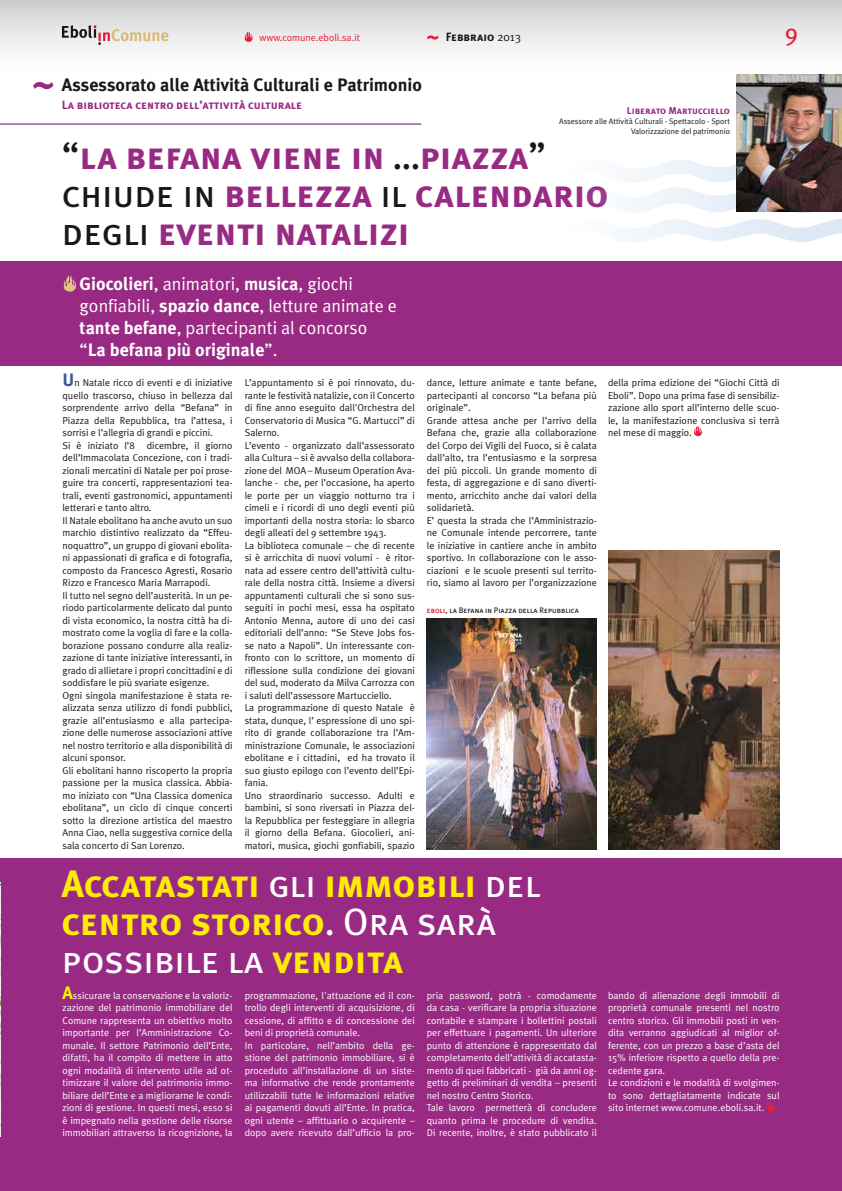
<style>
.page{position:relative;width:842px;height:1191px;background:#fff}
.page>*{position:absolute;margin:0;border:0;box-sizing:border-box;transform-origin:0 0}
.t1{font:38px/38px "Meta Plus Bold Caps";color:#992a84}
.t2{font:38px/38px "Meta Plus Bold Caps";color:#ffed00}
.t3{font:38px "Meta Plus Book Caps";color:#fff}
.t4{font:24px "Meta Plus";color:#e41f38}
.t5{font:18px/22px "Meta Plus Normal";color:#fff}
.t6{font:700 18px "Meta Plus";color:#1a171c}
.t7{font:700 18px "Meta Plus";color:#fff}
.t8{font:12px "Meta Plus Bold Caps";color:#992a84}
.t9{font:12px "Meta Plus Bold Caps";color:#1a171c}
.t10{font:10px/12.5px "Meta Plus Normal";color:#1a171c}
.t11{font:10px/12.5px "Meta Plus Normal";color:#fff}
.t12{font:10px "Meta Plus Normal";color:#e41f38}
.t13{font:10px "Meta Plus Bold Caps";color:#992a84}
.t14{font:8px/10px "Meta Plus Normal";color:#1a171c;text-align:right}
.t15{font:8px "Meta Plus Book Caps";color:#1a171c}
.s1{font-family:"Meta Plus Normal"}
.s2{font-family:"Meta Plus Book Caps";color:#1a171c}
.s3{font-family:"Meta Plus";font-weight:700}
.s4{font-family:"Meta Plus Normal";font-weight:400}
.s5{font-family:"Meta Plus";font-weight:700;font-size:18px;color:#3b569e}
.s6{color:#cd071e}
.s7{font-family:"Meta Plus Book Caps";color:#fff}
.s8{font-family:"Meta Plus Bold Caps";color:#ffed00}
.s9{font-family:"Meta Plus";font-weight:700;font-size:18px;color:#ffed00}
</style>
<div class="page">
<div style="left:0;top:858px;width:842px;height:333px;background:#992a84"></div>
<img style="left:0;top:882px;width:1px;height:254px">
<svg style="left:766px;top:1101px;width:9px;height:10px"></svg>
<svg style="left:694px;top:426px;width:8px;height:10px"></svg>
<img style="left:608px;top:550px;width:172px;height:299px">
<img style="left:427px;top:619px;width:170px;height:230px">
<div style="left:0;top:261px;width:842px;height:105px;background:#992a84"></div>
<svg style="left:63px;top:275px;width:13px;height:17px"></svg>
<div style="left:0;top:0;width:842px;height:77px;background:linear-gradient(to bottom,#d0d0d1,#fff)"></div>
<svg style="left:629px;top:159px;width:213px;height:83px"></svg>
<svg style="left:244px;top:31px;width:9px;height:11px"></svg>
<svg style="left:427px;top:35px;width:12px;height:5px"></svg>
<svg style="left:62px;top:25px;width:106px;height:20px"></svg>
<hr style="left:0;top:124px;width:421px;height:1px;background:#992a84">
<svg style="left:33px;top:82px;width:20px;height:7px"></svg>
<img style="left:737px;top:74px;width:105px;height:138px">
<p class="t12" style="left:259px;top:32px;width:102px">www.comune.eboli.sa.it</p>
<p class="t9" style="left:446px;top:30px;width:77px">Febbraio <span class="s1">2013</span></p>
<h2 class="t4" style="left:785px;top:19px;width:15px">9</h2>
<h3 class="t6" style="left:62px;top:74px;width:361px">Assessorato alle Attività Culturali e Patrimonio</h3>
<p class="t8" style="left:62px;top:97px;width:242px">La biblioteca centro dell’attività culturale</p>
<p class="t13" style="left:627px;top:105px;width:105px">Liberato Martucciello</p>
<p class="t14" style="left:559px;top:116px;width:172px">Assessore alle Attività Culturali - Spettacolo - Sport<br>Valorizzazione del patrimonio</p>
<h1 class="t1" style="left:62px;top:137px;width:548px"><span class="s2">“</span>la befana viene in <span class="s2">…</span>piazza<span class="s2">” chiude in</span> bellezza <span class="s2">il</span> calendario <span class="s2">degli</span> eventi natalizi</h1>
<h3 class="t5" style="left:80px;top:272px;width:319px"><span class="s3">Giocolieri</span>, animatori, <span class="s3">musica</span>, giochi gonfiabili, <span class="s3">spazio dance</span>, letture animate e <span class="s3">tante befane</span>, partecipanti al concorso</h3>
<h3 class="t7" style="left:80px;top:339px;width:199px"><span class="s4">“</span>La befana più originale<span class="s4">”.</span></h3>
<p class="t10" style="left:62px;top:376px;width:172px"><span class="s5">U</span>n Natale ricco di eventi e di iniziative quello trascorso, chiuso in bellezza dal sorprendente arrivo della “Befana” in Piazza della Repubblica, tra l’attesa, i sorrisi e l’allegria di grandi e piccini.<br>Si è iniziato l’8 dicembre, il giorno dell’Immacolata Concezione, con i tradi&shy;zionali mercatini di Natale per poi prose&shy;guire tra concerti, rappresentazioni tea&shy;trali, eventi gastronomici, appuntamenti letterari e tanto altro.<br>Il Natale ebolitano ha anche avuto un suo marchio distintivo realizzato da “Effeu&shy;noquattro”, un gruppo di giovani ebolita&shy;ni appassionati di grafica e di fotografia, composto da Francesco Agresti, Rosario Rizzo e Francesco Maria Marrapodi.<br>Il tutto nel segno dell’austerità. In un pe&shy;riodo particolarmente delicato dal punto di vista economico, la nostra città ha di&shy;mostrato come la voglia di fare e la colla&shy;borazione possano condurre alla realiz&shy;zazione di tante iniziative interessanti, in grado di allietare i propri concittadini e di soddisfare le più svariate esigenze.<br>Ogni singola manifestazione è stata re&shy;alizzata senza utilizzo di fondi pubblici, grazie all’entusiasmo e alla partecipa&shy;zione delle numerose associazioni attive nel nostro territorio e alla disponibilità di alcuni sponsor.<br>Gli ebolitani hanno riscoperto la propria passione per la musica classica. Abbia&shy;mo iniziato con “Una Classica domenica ebolitana”, un ciclo di cinque concerti sotto la direzione artistica del maestro Anna Ciao, nella suggestiva cornice della sala concerto di San Lorenzo.</p>
<p class="t10" style="left:245px;top:376px;width:172px">L’appuntamento si è poi rinnovato, du&shy;rante le festività natalizie, con il Concerto di fine anno eseguito dall'Orchestra del Conservatorio di Musica “G. Martucci” di Salerno.<br>L’evento - organizzato dall’assessorato alla Cultura – si è avvalso della collabora&shy;zione del MOA – Museum Operation Ava&shy;lanche - che, per l’occasione, ha aperto le porte per un viaggio notturno tra i cimeli e i ricordi di uno degli eventi più importanti della nostra storia: lo sbarco degli alleati del 9 settembre 1943.<br>La biblioteca comunale – che di recente si è arricchita di nuovi volumi - è ritor&shy;nata ad essere centro dell’attività cultu&shy;rale della nostra città. Insieme a diversi appuntamenti culturali che si sono sus&shy;seguiti in pochi mesi, essa ha ospitato Antonio Menna, autore di uno dei casi editoriali dell’anno: “Se Steve Jobs fos&shy;se nato a Napoli”. Un interessante con&shy;fronto con lo scrittore, un momento di riflessione sulla condizione dei giovani del sud, moderato da Milva Carrozza con i saluti dell’assessore Martucciello.<br>La programmazione di questo Natale è stata, dunque, l’ espressione di uno spi&shy;rito di grande collaborazione tra l’Am&shy;ministrazione Comunale, le associazioni ebolitane e i cittadini, ed ha trovato il suo giusto epilogo con l’evento dell’Epi&shy;fania.<br>Uno straordinario successo. Adulti e bambini, si sono riversati in Piazza del&shy;la Repubblica per festeggiare in allegria il giorno della Befana. Giocolieri, ani&shy;matori, musica, giochi gonfiabili, spazio</p>
<p class="t10" style="left:427px;top:376px;width:172px">dance, letture animate e tante befane, partecipanti al concorso “La befana più originale”.<br>Grande attesa anche per l’arrivo della Befana che, grazie alla collaborazione del Corpo dei Vigili del Fuoco, si è calata dall’alto, tra l’entusiasmo e la sorpresa dei più piccoli. Un grande momento di festa, di aggregazione e di sano diverti&shy;mento, arricchito anche dai valori della solidarietà.<br>E’ questa la strada che l’Amministrazio&shy;ne Comunale intende percorrere, tante le iniziative in cantiere anche in ambito sportivo. In collaborazione con le asso&shy;ciazioni e le scuole presenti sul territo&shy;rio, siamo al lavoro per l’organizzazione</p>
<p class="t10" style="left:608px;top:376px;width:173px;text-align:justify">della prima edizione dei “Giochi Città di Eboli”. Dopo una prima fase di sensibiliz&shy;zazione allo sport all’interno delle scuo&shy;le, la manifestazione conclusiva si terrà nel mese di maggio.</p>
<p class="t15" style="left:427px;top:605px;width:154px"><span class="s6">eboli</span>, la Befana in Piazza della Repubblica</p>
<h1 class="t2" style="left:62px;top:864px;width:480px">Accatastati <span class="s7">gli</span> immobili <span class="s7">del </span>centro storico<span class="s7">. Ora sarà</span></h1>
<h1 class="t3" style="left:62px;top:937px;width:342px">possibile la <span class="s8">vendita</span></h1>
<p class="t11" style="left:62px;top:989px;width:172px;text-align:justify"><span class="s9">A</span>ssicurare la conservazione e la valoriz&shy;zazione del patrimonio immobiliare del Comune rappresenta un obiettivo molto importante per l’Amministrazione Co&shy;munale. Il settore Patrimonio dell’Ente, difatti, ha il compito di mettere in atto ogni modalità di intervento utile ad ot&shy;timizzare il valore del patrimonio immo&shy;biliare dell’Ente e a migliorarne le condi&shy;zioni di gestione. In questi mesi, esso si è impegnato nella gestione delle risorse immobiliari attraverso la ricognizione, la</p>
<p class="t11" style="left:245px;top:989px;width:172px">programmazione, l'attuazione ed il con&shy;trollo degli interventi di acquisizione, di cessione, di affitto e di concessione dei beni di proprietà comunale.<br>In particolare, nell’ambito della ge&shy;stione del patrimonio immobiliare, si è proceduto all’installazione di un siste&shy;ma informativo che rende prontamente utilizzabili tutte le informazioni relative ai pagamenti dovuti all’Ente. In pratica, ogni utente – affittuario o acquirente – dopo avere ricevuto dall’ufficio la pro-</p>
<p class="t11" style="left:427px;top:989px;width:172px">pria password, potrà - comodamente da casa - verificare la propria situazione contabile e stampare i bollettini postali per effettuare i pagamenti. Un ulteriore punto di attenzione è rappresentato dal completamento dell’attività di accatasta&shy;mento di quei fabbricati - già da anni og&shy;getto di preliminari di vendita – presenti nel nostro Centro Storico.<br>Tale lavoro permetterà di concludere quanto prima le procedure di vendita.<br>Di recente, inoltre, è stato pubblicato il</p>
<p class="t11" style="left:608px;top:989px;width:173px">bando di alienazione degli immobili di proprietà comunale presenti nel nostro centro storico. Gli immobili posti in ven&shy;dita verranno aggiudicati al miglior of&shy;ferente, con un prezzo a base d’asta del 15% inferiore rispetto a quello della pre&shy;cedente gara.<br>Le condizioni e le modalità di svolgimen&shy;to sono dettagliatamente indicate sul sito internet www.comune.eboli.sa.it.</p>
</div>
